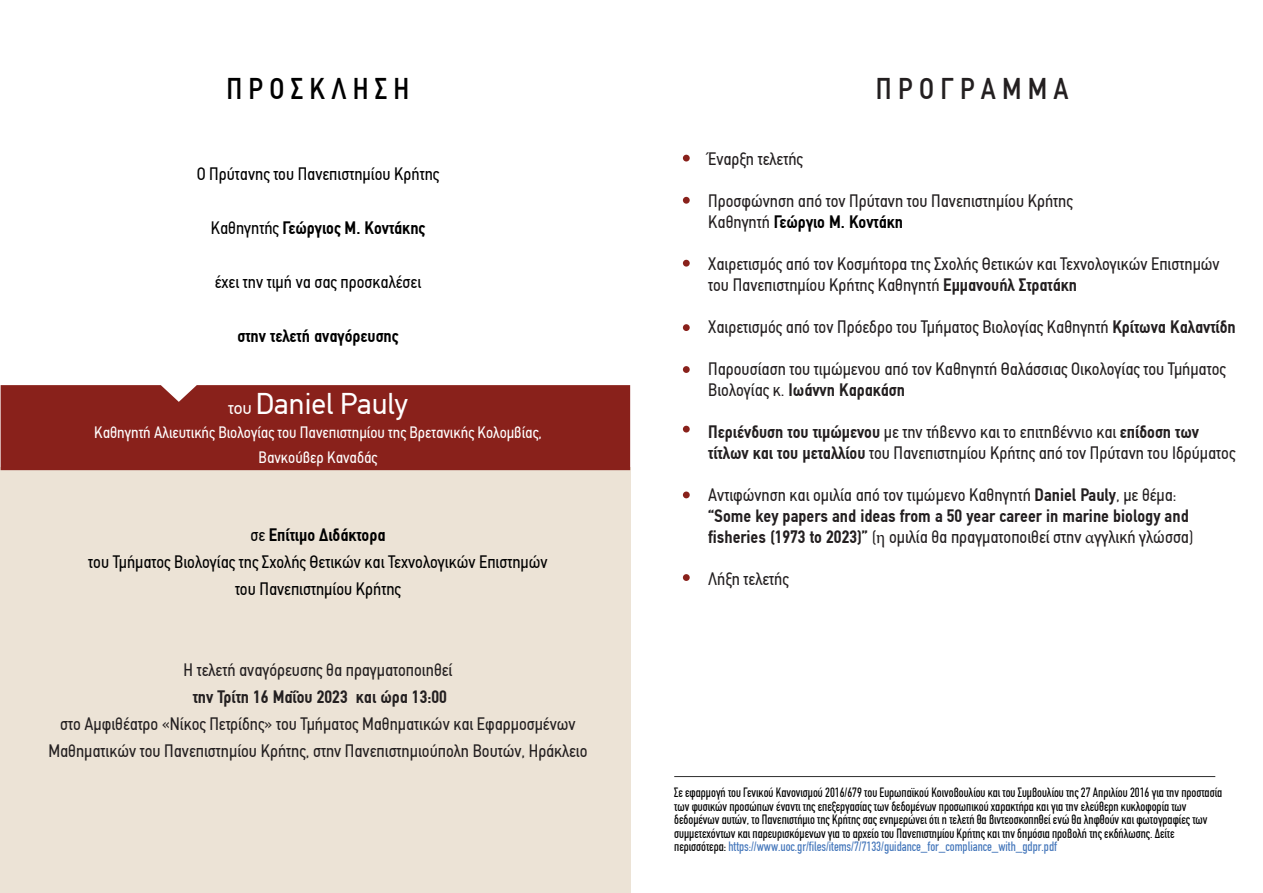
<style>
.page{position:relative;width:1263px;height:893px;background:#fff}
.page>*{position:absolute;margin:0;border:0;box-sizing:border-box;transform-origin:0 0}
.t1{font:30px "PF Din Text";color:#fff}
.t2{font:500 condensed 30px "PF Din Text";color:#000}
.t3{font:500 condensed 30px "PF Din Text";color:#231f20}
.t4{font:18px/21px "PF Din Text Condensed";color:#231f20}
.t5{font:700 18px/21px "PF Din Text Condensed";color:#231f20}
.t6{font:18px/27px "PF Din Text Condensed";color:#000;text-align:center}
.t7{font:700 18px "PF Din Text Condensed";color:#000}
.t8{font:16.5px/24px "PF Din Text Condensed";color:#fff;text-align:center}
.t9{font:13.5px/13.5px "PF Din Text Compressed";color:#000}
.s1{font-weight:400}
.s2{font-size:17.85px}
.s3{font-weight:700}
.s4{font-weight:700;color:#000}
.s5{font-family:"Minion Pro";font-weight:400}
.s6{color:#4275ba}
</style>
<div class="page">
<div style="left:0;top:467px;width:630px;height:426px;background:#ece3d6"></div>
<div style="left:1px;top:385px;width:629px;height:85px;background:#89211b"></div>
<div style="left:683px;top:155px;width:7px;height:6px;background:#89211b;border-radius:50%"></div>
<div style="left:683px;top:197px;width:7px;height:7px;background:#89211b;border-radius:50%"></div>
<div style="left:683px;top:260px;width:7px;height:7px;background:#89211b;border-radius:50%"></div>
<div style="left:683px;top:324px;width:7px;height:7px;background:#89211b;border-radius:50%"></div>
<div style="left:683px;top:366px;width:7px;height:7px;background:#89211b;border-radius:50%"></div>
<div style="left:683px;top:491px;width:7px;height:7px;background:#89211b;border-radius:50%"></div>
<div style="left:683px;top:426px;width:7px;height:6px;background:#89211b;border-radius:50%"></div>
<div style="left:683px;top:574px;width:7px;height:7px;background:#89211b;border-radius:50%"></div>
<hr style="left:674px;top:776px;width:541px;height:1px;background:#2d2d2d">
<h1 class="t2" style="left:226px;top:72px;width:184px">Π Ρ Ο Σ Κ Λ Η Σ Η</h1>
<p class="t6" style="left:197px;top:161px;width:244px">Ο Πρύτανης του Πανεπιστηµίου Κρήτης</p>
<p class="t7" style="left:211px;top:218px;width:216px"><span class="s1">Καθηγητής</span> Γεώργιος Μ. Κοντάκης</p>
<p class="t6" style="left:215px;top:269px;width:208px">έχει την τιµή να σας προσκαλέσει</p>
<p class="t7" style="left:237px;top:326px;width:162px">στην τελετή αναγόρευσης</p>
<h1 class="t1" style="left:228px;top:387px;width:181px"><span class="s2">του</span> Daniel Pauly</h1>
<p class="t8" style="left:94px;top:421px;width:449px">Καθηγητή Αλιευτικής Βιολογίας του Πανεπιστηµίου της Βρετανικής Κολοµβίας,<br>Βανκούβερ Καναδάς</p>
<p class="t6" style="left:88px;top:521px;width:461px">σε <span class="s3">Επίτιµο Διδάκτορα<br></span>του Τµήµατος Βιολογίας της Σχολής Θετικών και Τεχνολογικών Επιστηµών του Πανεπιστηµίου Κρήτης</p>
<p class="t4" style="left:184px;top:659px;width:270px">Η τελετή αναγόρευσης θα πραγµατοποιηθεί</p>
<p class="t5" style="left:193px;top:686px;width:256px">την Τρίτη 16 Μαΐου 2023 και ώρα 13:00</p>
<p class="t4" style="left:48px;top:710px;width:541px;line-height:27px;text-align:center">στο Αµφιθέατρο «Νίκος Πετρίδης» του Τµήµατος Μαθηµατικών και Εφαρµοσµένων<br>Μαθηµατικών του Πανεπιστηµίου Κρήτης, στην Πανεπιστηµιούπολη Βουτών, Ηράκλειο</p>
<h1 class="t3" style="left:876px;top:71px;width:194px">Π Ρ Ο Γ Ρ Α Μ Μ Α</h1>
<p class="t4" style="left:708px;top:148px;width:96px">Έναρξη τελετής</p>
<p class="t4" style="left:708px;top:190px;width:366px">Προσφώνηση από τον Πρύτανη του Πανεπιστηµίου Κρήτης<br>Καθηγητή <span class="s4">Γεώργιο Μ. Κοντάκη</span></p>
<p class="t4" style="left:708px;top:253px;width:513px">Χαιρετισµός από τον Κοσµήτορα της Σχολής Θετικών και Τεχνολογικών Επιστηµών του Πανεπιστηµίου Κρήτης Καθηγητή <span class="s3">Εµµανουήλ Στρατάκη</span></p>
<p class="t4" style="left:708px;top:316px;width:529px">Χαιρετισµός από τον Πρόεδρο του Τµήµατος Βιολογίας Καθηγητή <span class="s3">Κρίτωνα Καλαντίδη</span></p>
<p class="t4" style="left:708px;top:358px;width:519px">Παρουσίαση του τιµώµενου από τον Καθηγητή Θαλάσσιας Οικολογίας του Τµήµατος<br>Βιολογίας κ. <span class="s3">Ιωάννη Καρακάση</span></p>
<p class="t4" style="left:708px;top:421px;width:529px"><span class="s3">Περιένδυση του τιµώµενου</span> µε την τήβεννο και το επιτηβέννιο και <span class="s3">επίδοση των τίτλων και του µεταλλίου</span> του Πανεπιστηµίου Κρήτης από τον Πρύτανη του Ιδρύµατος</p>
<p class="t5" style="left:708px;top:484px;width:487px"><span class="s1">Aντιφώνηση και οµιλία από τον τιµώµενο Καθηγητή</span> Daniel Pauly<span class="s1">, µε θέµα: </span>“Some key papers and ideas from a 50 year career in marine biology and fisheries (1973 to 2023)” <span class="s1">(</span><span class="s5">η</span> <span class="s1">οµιλία θα πραγµατοποιθεί στην</span> <span class="s5">α</span><span class="s1">γγλική γλώσσα)</span></p>
<p class="t4" style="left:708px;top:568px;width:82px">Λήξη τελετής</p>
<p class="t9" style="left:674px;top:786px;width:549px">Σε εφαρµογή του Γενικού Κανονισµού 2016/679 του Ευρωπαϊκού Κοινοβουλίου και του Συµβουλίου της 27 Απριλίου 2016 για την προστασία των φυσικών προσώπων έναντι της επεξεργασίας των δεδοµένων προσωπικού χαρακτήρα και για την ελεύθερη κυκλοφορία των δεδοµένων αυτών, το Πανεπιστήµιο της Κρήτης σας ενηµερώνει ότι η τελετή θα βιντεοσκοπηθεί ενώ θα ληφθούν και φωτογραφίες των συµµετεχόντων και παρευρισκόµενων για το αρχείο του Πανεπιστηµίου Κρήτης και την δηµόσια προβολή της εκδήλωσης. Δείτε περισσότερα: <span class="s6">https://www.uoc.gr/files/items/7/7133/guidance_for_compliance_with_gdpr.pdf</span></p>
</div>
